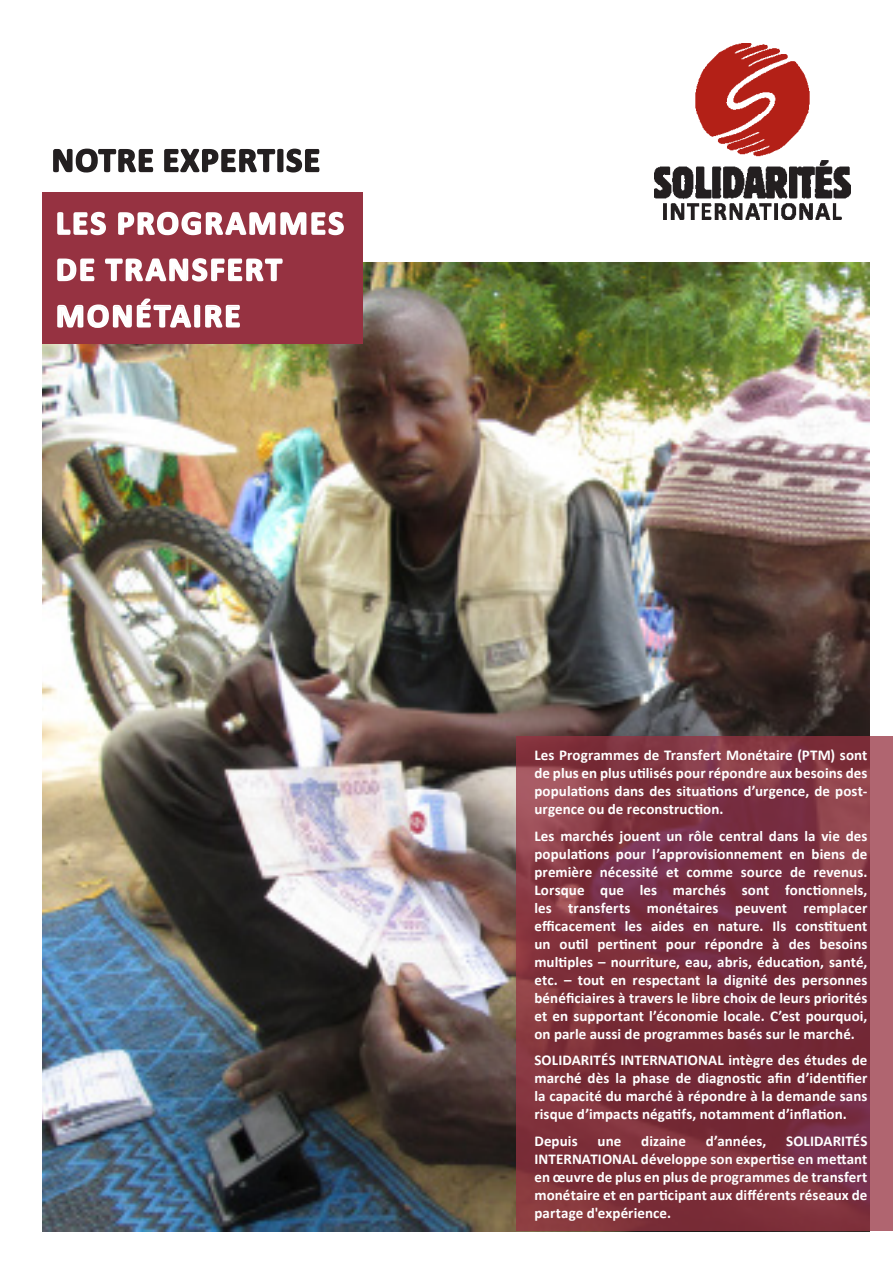
<style>
.page{position:relative;width:893px;height:1263px;background:#fff}
.page>*{position:absolute;margin:0;border:0;box-sizing:border-box;transform-origin:0 0}
.t1{font:700 33.9px "Calibri";letter-spacing:.04em;color:#231f20}
.t2{font:700 33px/46.3px "Calibri";letter-spacing:.065em;color:#fff}
.t3{font:700 15px/18px "Calibri";letter-spacing:.005em;color:#fff;text-align:justify}
</style>
<div class="page">
<img style="left:43px;top:263px;width:827px;height:968px">
<div style="left:43px;top:192px;width:320px;height:152px;background:#963241"></div>
<svg style="left:57px;top:211px;width:49px;height:25px"></svg>
<svg style="left:118px;top:211px;width:226px;height:25px"></svg>
<svg style="left:57px;top:258px;width:38px;height:24px"></svg>
<svg style="left:105px;top:258px;width:178px;height:24px"></svg>
<svg style="left:57px;top:298px;width:183px;height:30px"></svg>
<svg style="left:517px;top:736px;width:376px;height:494px;background:#803441"></svg>
<svg style="left:53px;top:148px;width:101px;height:25px"></svg>
<svg style="left:164px;top:148px;width:156px;height:25px"></svg>
<img style="left:654px;top:43px;width:196px;height:176px">
<p class="t1" style="left:52px;top:138px;width:270px">NOTRE EXPERTISE</p>
<p class="t2" style="left:56px;top:200px;width:290px">LES PROGRAMMES<br>DE TRANSFERT<br>MONÉTAIRE</p>
<p class="t3" style="left:534px;top:746px;width:335px">Les Programmes de Transfert Monétaire (PTM) sont de plus en plus utilisés pour répondre aux besoins des populations dans des situations d’urgence, de post&shy;urgence ou de reconstruction.</p>
<p class="t3" style="left:534px;top:827px;width:335px">Les marchés jouent un rôle central dans la vie des populations pour l’approvisionnement en biens de première nécessité et comme source de revenus.<br>Lorsque que les marchés sont fonctionnels, les transferts monétaires peuvent remplacer efficacement les aides en nature. Ils constituent un outil pertinent pour répondre à des besoins multiples – nourriture, eau, abris, éducation, santé, etc. – tout en respectant la dignité des personnes bénéficiaires à travers le libre choix de leurs priorités et en supportant l’économie locale. C’est pourquoi, on parle aussi de programmes basés sur le marché.</p>
<p class="t3" style="left:534px;top:1051px;width:335px">SOLIDARITÉS INTERNATIONAL intègre des études de marché dès la phase de diagnostic afin d’identifier la capacité du marché à répondre à la demande sans risque d’impacts négatifs, notamment d’inflation.</p>
<p class="t3" style="left:534px;top:1132px;width:45px">Depuis</p>
<p class="t3" style="left:598px;top:1132px;width:25px">une</p>
<p class="t3" style="left:641px;top:1132px;width:46px">dizaine</p>
<p class="t3" style="left:706px;top:1132px;width:62px">d’années,</p>
<p class="t3" style="left:534px;top:1132px;width:335px;text-indent:252px">SOLIDARITÉS INTERNATIONAL développe son expertise en mettant en œuvre de plus en plus de programmes de transfert monétaire et en participant aux différents réseaux de partage d'expérience.</p>
</div>
